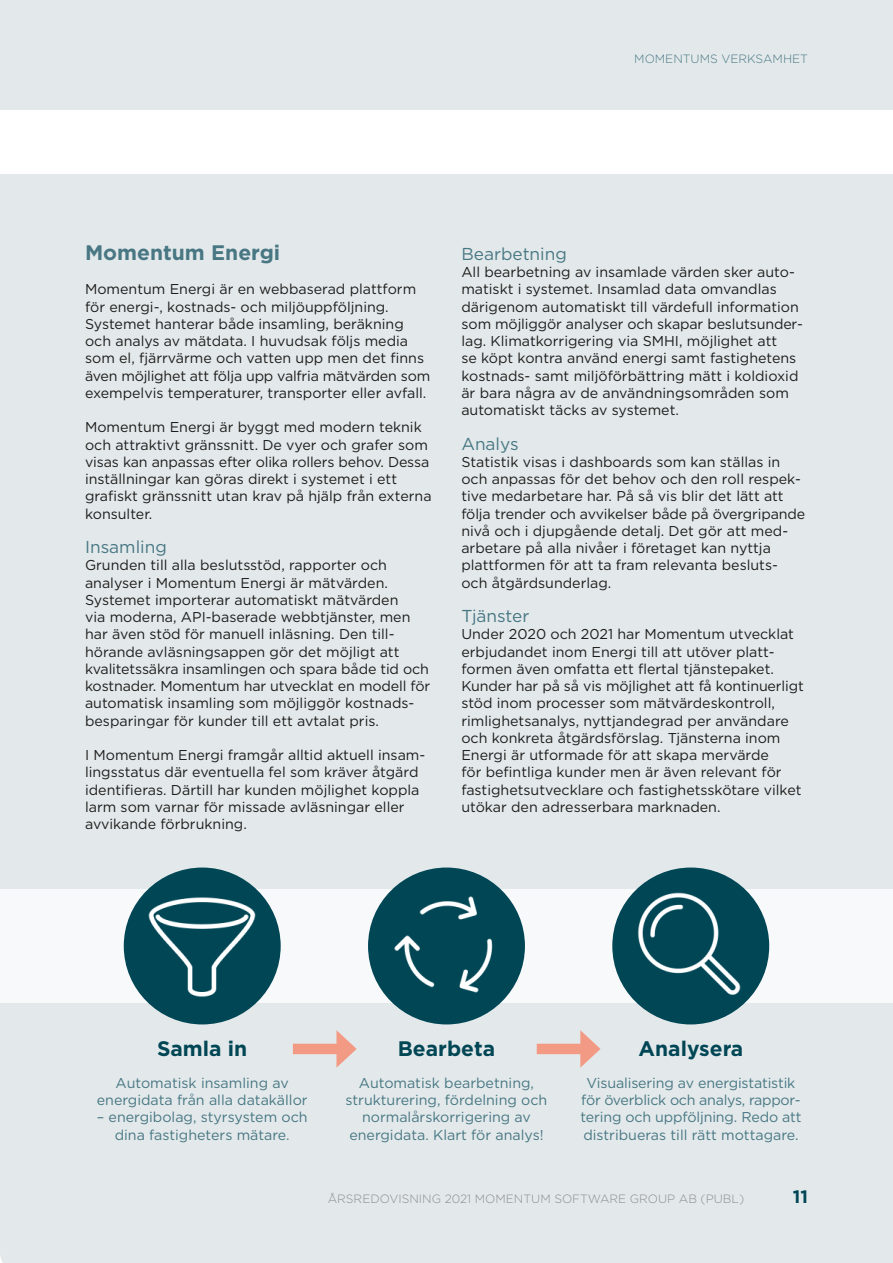
<style>
.page{position:relative;width:893px;height:1263px;background:#e3e9eb}
.page>*{position:absolute;margin:0;border:0;box-sizing:border-box;transform-origin:0 0}
.Rubrik_3{font:700 21px "Gotham";color:#004655}
.Rubrik_2{font:700 21px "Gotham";color:#487783}
.t1{font:700 18px "Gotham";color:#004655}
.Rubrik_4{font:17.25px "Gotham";color:#487783}
.Brödtext{font:14.25px/17.2px "Gotham";color:#1d1d1b}
.Brödtext-2{font:14.25px/17.2px "Gotham";color:#487783;text-align:center}
.t2{font:300 12px "Gotham";color:#8c8c8c}
.t3{font:300 12px "Gotham";color:#487783}
</style>
<div class="page">
<div style="left:0;top:889px;width:893px;height:114px;background:#f8f9fa"></div>
<div style="left:0;top:111px;width:893px;height:63px;background:#fff"></div>
<div style="left:124px;top:867px;width:157px;height:157px;background:#004655;border-radius:50%"></div>
<img style="left:149px;top:897px;width:107px;height:100px">
<div style="left:612px;top:867px;width:157px;height:157px;background:#004655;border-radius:50%"></div>
<img style="left:638px;top:892px;width:103px;height:103px">
<div style="left:368px;top:867px;width:157px;height:157px;background:#004655;border-radius:50%"></div>
<img style="left:394px;top:896px;width:99px;height:97px">
<div style="left:293px;top:1044px;width:51px;height:10px;background:#f39a84"></div>
<svg style="left:336px;top:1030px;width:21px;height:38px"></svg>
<div style="left:537px;top:1044px;width:51px;height:10px;background:#f39a84"></div>
<svg style="left:580px;top:1030px;width:20px;height:38px"></svg>
<p class="t3" style="left:634px;top:51px;width:175px">MOMENTUMS VERKSAMHET</p>
<p class="Rubrik_2" style="left:85px;top:238px;width:197px">Momentum Energi</p>
<p class="Brödtext" style="left:85px;top:280px;width:347px">Momentum Energi är en webbaserad plattform för energi-, kostnads- och miljöuppföljning.<br>Systemet hanterar både insamling, beräkning och analys av mätdata. I huvudsak följs media som el, fjärrvärme och vatten upp men det finns även möjlighet att följa upp valfria mätvärden som exempelvis temperaturer, transporter eller avfall.</p>
<p class="Brödtext" style="left:85px;top:418px;width:348px">Momentum Energi är byggt med modern teknik och attraktivt gränssnitt. De vyer och grafer som visas kan anpassas efter olika rollers behov. Dessa inställningar kan göras direkt i systemet i ett grafiskt gränssnitt utan krav på hjälp från externa konsulter.</p>
<p class="Rubrik_4" style="left:85px;top:536px;width:83px">Insamling</p>
<p class="Brödtext" style="left:85px;top:556px;width:347px">Grunden till alla beslutsstöd, rapporter och analyser i Momentum Energi är mätvärden.<br>Systemet importerar automatiskt mätvärden<br>via moderna, API-baserade webbtjänster, men har även stöd för manuell inläsning. Den till&shy;hörande avläsningsappen gör det möjligt att kvalitetssäkra insamlingen och spara både tid och kostnader. Momentum har utvecklat en modell för automatisk insamling som möjliggör kostnads&shy;besparingar för kunder till ett avtalat pris.</p>
<p class="Brödtext" style="left:85px;top:746px;width:342px">I Momentum Energi framgår alltid aktuell insam&shy;lingsstatus där eventuella fel som kräver åtgärd identifieras. Därtill har kunden möjlighet koppla larm som varnar för missade avläsningar eller avvikande förbrukning.</p>
<p class="Rubrik_4" style="left:461px;top:243px;width:107px">Bearbetning</p>
<p class="Brödtext" style="left:461px;top:263px;width:341px">All bearbetning av insamlade värden sker auto&shy;matiskt i systemet. Insamlad data omvandlas därigenom automatiskt till värdefull information som möjliggör analyser och skapar beslutsunder&shy;lag. Klimatkorrigering via SMHI, möjlighet att<br>se köpt kontra använd energi samt fastighetens kostnads- samt miljöförbättring mätt i koldioxid är bara några av de användningsområden som automatiskt täcks av systemet.</p>
<p class="Rubrik_4" style="left:461px;top:432px;width:59px">Analys</p>
<p class="Brödtext" style="left:461px;top:453px;width:345px">Statistik visas i dashboards som kan ställas in och anpassas för det behov och den roll respek&shy;tive medarbetare har. På så vis blir det lätt att följa trender och avvikelser både på övergripande nivå och i djupgående detalj. Det gör att med&shy;arbetare på alla nivåer i företaget kan nyttja plattformen för att ta fram relevanta besluts&shy;och åtgärdsunderlag.</p>
<p class="Rubrik_4" style="left:461px;top:605px;width:70px">Tjänster</p>
<p class="Brödtext" style="left:461px;top:625px;width:344px">Under 2020 och 2021 har Momentum utvecklat erbjudandet inom Energi till att utöver platt&shy;formen även omfatta ett flertal tjänstepaket.<br>Kunder har på så vis möjlighet att få kontinuerligt stöd inom processer som mätvärdeskontroll, rimlighetsanalys, nyttjandegrad per användare och konkreta åtgärdsförslag. Tjänsterna inom Energi är utformade för att skapa mervärde<br>för befintliga kunder men är även relevant för fastighetsutvecklare och fastighetsskötare vilket utökar den adresserbara marknaden.</p>
<p class="Rubrik_3" style="left:157px;top:1034px;width:92px">Samla in</p>
<p class="Brödtext-2" style="left:97px;top:1074px;width:212px">Automatisk insamling av energidata från alla datakällor</p>
<p class="Brödtext-2" style="left:97px;top:1108px;width:212px">– energibolag, styrsystem och dina fastigheters mätare.</p>
<p class="Rubrik_3" style="left:398px;top:1034px;width:99px">Bearbeta</p>
<p class="Brödtext-2" style="left:346px;top:1074px;width:203px">Automatisk bearbetning, strukturering, fördelning och normalårskorrigering av energidata. Klart för analys!</p>
<p class="Rubrik_3" style="left:639px;top:1034px;width:106px">Analysera</p>
<p class="Brödtext-2" style="left:580px;top:1074px;width:223px">Visualisering av energistatistik för överblick och analys, rappor&shy;tering och uppföljning. Redo att distribueras till rätt mottagare.</p>
<p class="t2" style="left:328px;top:1191px;width:418px">ÅRSREDOVISNING 2021 MOMENTUM SOFTWARE GROUP AB (PUBL)</p>
<p class="t1" style="left:793px;top:1185px;width:17px">11</p>
</div>
